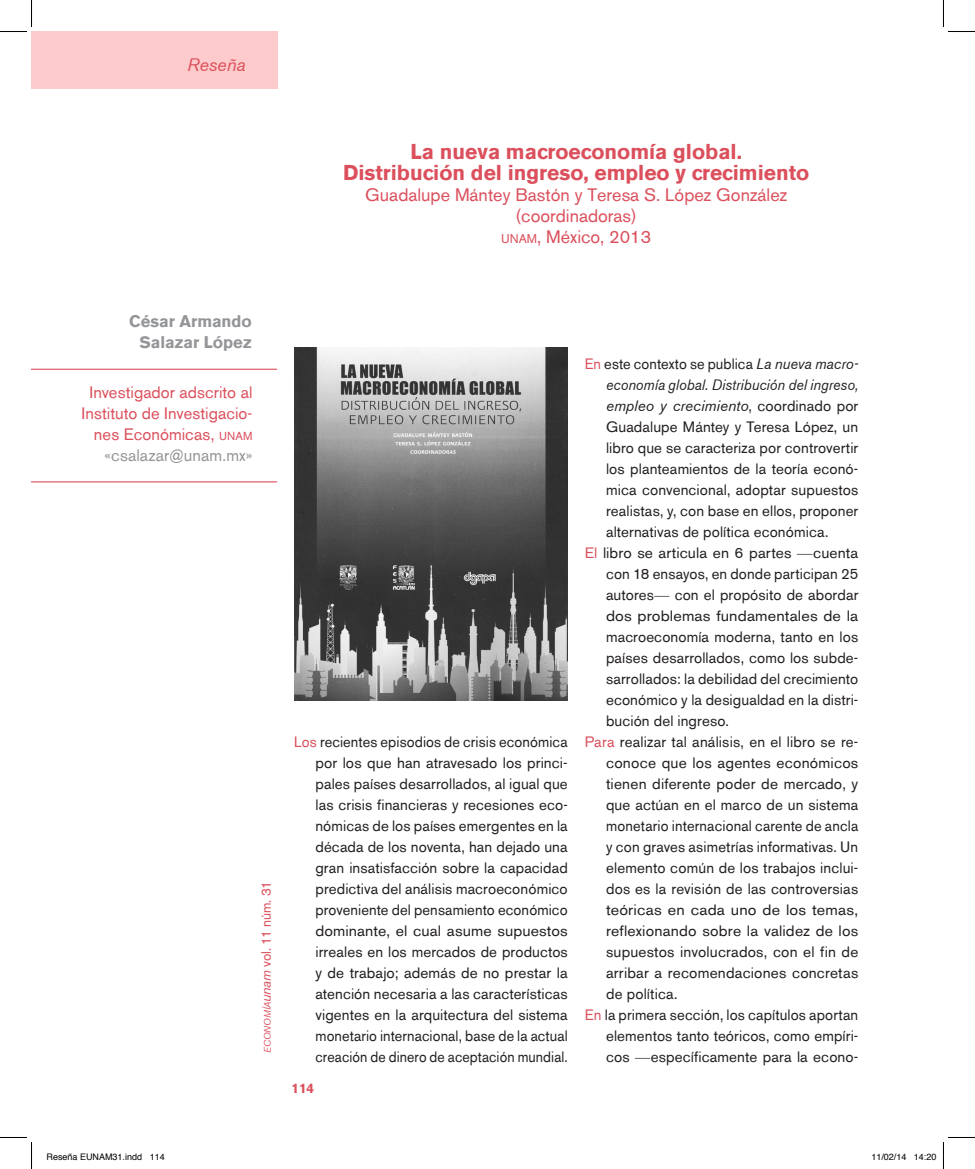
<style>
.page{position:relative;width:975px;height:1169px;background:#fff}
.page>*{position:absolute;margin:0;border:0;box-sizing:border-box;transform-origin:0 0}
.Titulo_libro{font:700 21px "Akzidenz Grotesk BE";color:#db505c}
.Titulo{font:18px "Akzidenz Grotesk BE";color:#db505c}
.t1{font:italic 18px "Akzidenz Grotesk BE";color:#db505c}
.t2{font:16.5px/21px "Akzidenz Grotesk BE";letter-spacing:.005em;color:#db505c;text-align:right}
.t3{font:700 16.5px "Akzidenz Grotesk BE";color:#939598}
.t4{font:16.5px "Akzidenz Grotesk BE";letter-spacing:.005em;color:#939598}
.cuerpo_texto{font:15px/21px "Akzidenz Grotesk BE";letter-spacing:.01em;color:#231f20;text-align:justify}
.cuerpo_texto-2{font:15px/21px "Akzidenz Grotesk BE";letter-spacing:.01em;color:#231f20;text-align:justify;scale:.96 1}
.t5{font:13.5px "Akzidenz Grotesk BE";letter-spacing:-.01em;color:#db505c}
.t6{font:700 13.5px "Akzidenz Grotesk BE";color:#db505c}
.t7{font:9px "Helvetica";color:#000}
.s1{font-size:12.6px}
.s2{font-size:11.55px}
.s3{font-style:italic;font-size:9.45px}
.s4{font-style:italic}
.s5{color:#db505c}
.s6{font-family:"Bembo"}
</style>
<div class="page">
<div style="left:32px;top:32px;width:245px;height:57px;background:#fdcbcb"></div>
<img style="left:294px;top:348px;width:273px;height:352px">
<hr style="left:32px;top:369px;width:245px;height:1px;background:#db505c">
<hr style="left:32px;top:481px;width:245px;height:1px;background:#db505c">
<svg style="left:0;top:0;width:32px;height:32px"></svg>
<svg style="left:0;top:1137px;width:32px;height:32px"></svg>
<svg style="left:942px;top:0;width:32px;height:32px"></svg>
<svg style="left:942px;top:1137px;width:32px;height:32px"></svg>
<p class="t1" style="left:187px;top:54px;width:60px">Reseña</p>
<p class="Titulo_libro" style="left:410px;top:139px;width:333px">La nueva macroeconomía global.</p>
<p class="Titulo_libro" style="left:343px;top:160px;width:467px">Distribución del ingreso, empleo y crecimiento</p>
<p class="Titulo" style="left:365px;top:184px;width:423px">Guadalupe Mántey Bastón y Teresa S. López González</p>
<p class="Titulo" style="left:515px;top:205px;width:123px">(coordinadoras)</p>
<p class="Titulo" style="left:501px;top:226px;width:151px"><span class="s1">UNAM</span>, México, 2013</p>
<p class="t3" style="left:129px;top:311px;width:124px">César Armando</p>
<p class="t3" style="left:139px;top:332px;width:114px">Salazar López</p>
<p class="t2" style="left:89px;top:382px;width:164px">Investigador adscrito al</p>
<p class="t2" style="left:81px;top:403px;width:172px">Instituto de Investigacio&shy;nes Económicas, <span class="s2">UNAM</span></p>
<p class="t4" style="left:104px;top:445px;width:149px">«csalazar@unam.mx»</p>
<p class="t5" style="left:258px;top:1052px;width:173px;rotate:-90deg"><span class="s3">economía</span><span class="s4">unam</span> vol. 11 núm. 31</p>
<p class="cuerpo_texto" style="left:315px;top:731px;width:254px;text-indent:-21px"><span class="s5">Los</span> recientes episodios de crisis económica por los que han atravesado los princi&shy;pales países desarrollados, al igual que las crisis financieras y recesiones eco&shy;nómicas de los países emergentes en la década de los noventa, han dejado una gran insatisfacción sobre la capacidad predictiva del análisis macroeconómico proveniente del pensamiento económico dominante, el cual asume supuestos irreales en los mercados de productos y de trabajo; además de no prestar la atención necesaria a las características vigentes en la arquitectura del sistema monetario internacional, base de la actual creación de dinero de aceptación mundial.</p>
<p class="t6" style="left:291px;top:1080px;width:24px">114</p>
<p class="cuerpo_texto-2" style="left:606px;top:353px;width:264px;text-indent:-21px"><span class="s5">En</span> este contexto se publica <span class="s4">La nueva macro&shy;economía global. Distribución del ingreso, empleo y crecimiento</span>, coordinado por Guadalupe Mántey y Teresa López, un libro que se caracteriza por controvertir los planteamientos de la teoría econó&shy;mica convencional, adoptar supuestos realistas, y, con base en ellos, proponer alternativas de política económica.</p>
<p class="cuerpo_texto" style="left:606px;top:542px;width:254px;text-indent:-21px"><span class="s5">El</span> libro se articula en 6 partes <span class="s6">—</span>cuenta con 18 ensayos, en donde participan 25 autores<span class="s6">—</span> con el propósito de abordar dos problemas fundamentales de la macroeconomía moderna, tanto en los países desarrollados, como los subde&shy;sarrollados: la debilidad del crecimiento económico y la desigualdad en la distri&shy;bución del ingreso.</p>
<p class="cuerpo_texto" style="left:606px;top:731px;width:254px;text-indent:-21px"><span class="s5">Para</span> realizar tal análisis, en el libro se re&shy;conoce que los agentes económicos tienen diferente poder de mercado, y que actúan en el marco de un sistema monetario internacional carente de ancla y con graves asimetrías informativas. Un elemento común de los trabajos inclui&shy;dos es la revisión de las controversias teóricas en cada uno de los temas, reflexionando sobre la validez de los supuestos involucrados, con el fin de arribar a recomendaciones concretas de política.</p>
<p class="cuerpo_texto" style="left:606px;top:1004px;width:254px;text-indent:-21px"><span class="s5">En</span> la primera sección, los capítulos aportan elementos tanto teóricos, como empíri&shy;cos <span class="s6">—</span>específicamente para la econo-</p>
<p class="t7" style="left:46px;top:1149px;width:120px">Reseña EUNAM31.indd 114</p>
<p class="t7" style="left:871px;top:1149px;width:67px">11/02/14 14:20</p>
</div>
